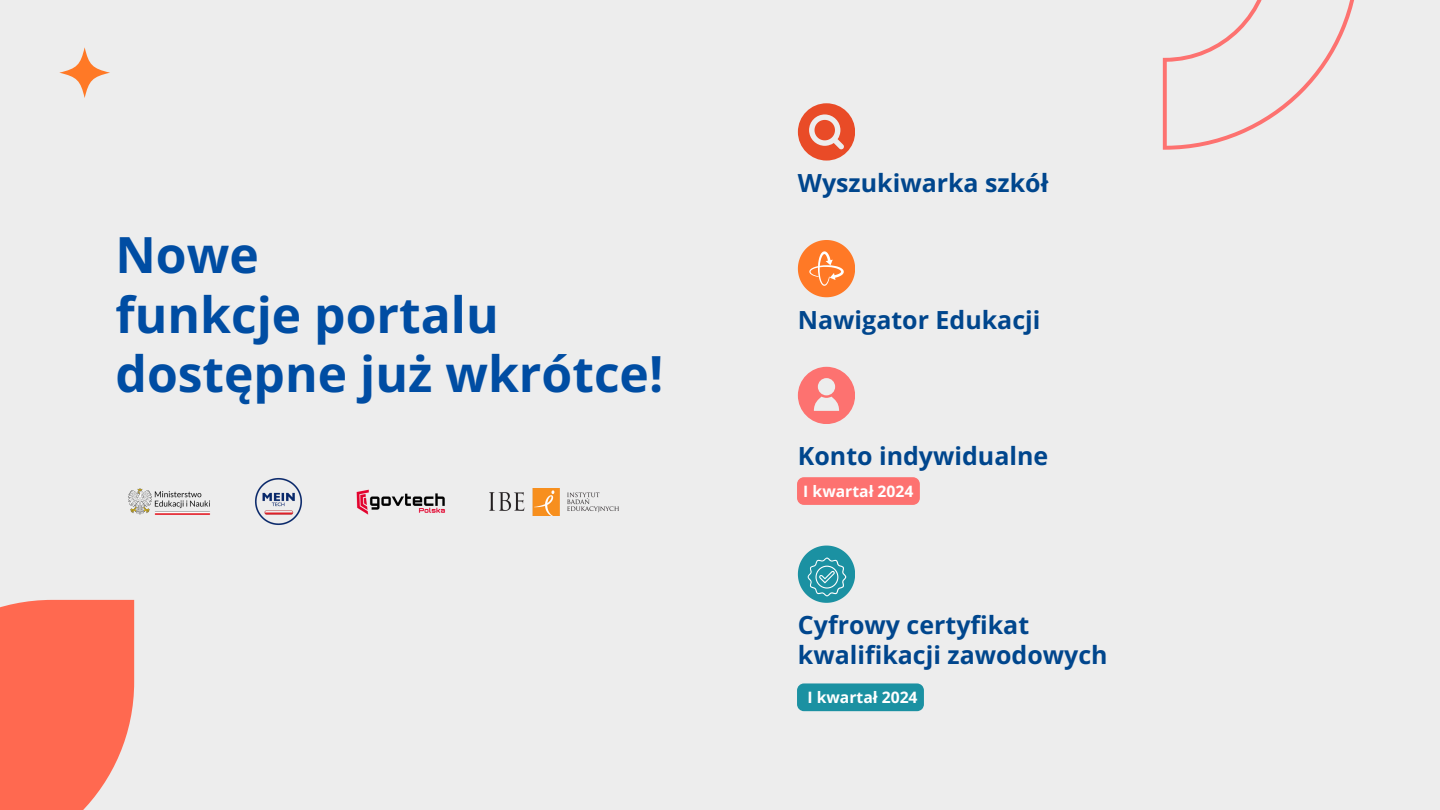
<style>
.page{position:relative;width:1440px;height:810px;background:#ededed}
.page>*{position:absolute;margin:0;border:0;box-sizing:border-box;transform-origin:0 0}
.t1{font:700 49.8px "Open Sans";color:#004da3}
.t2{font:700 25px/29.9px "Open Sans";color:#00468d}
.t3{font:700 15.7px "Open Sans";color:#fff}
</style>
<div class="page">
<svg style="left:798px;top:103px;width:57px;height:57px"></svg>
<svg style="left:798px;top:240px;width:57px;height:57px"></svg>
<svg style="left:798px;top:367px;width:57px;height:57px"></svg>
<svg style="left:1163px;top:0;width:191px;height:150px"></svg>
<svg style="left:0;top:600px;width:134px;height:210px;background:#fd735b"></svg>
<svg style="left:59px;top:47px;width:51px;height:51px"></svg>
<img style="left:128px;top:488px;width:83px;height:27px">
<img style="left:490px;top:488px;width:129px;height:27px">
<img style="left:255px;top:478px;width:47px;height:47px">
<img style="left:356px;top:489px;width:89px;height:26px">
<svg style="left:798px;top:546px;width:57px;height:57px"></svg>
<div style="left:797px;top:683px;width:127px;height:28px;background:#1b91a2"></div>
<svg style="left:797px;top:477px;width:123px;height:28px;background:#fc7472"></svg>
<p class="t1" style="left:116px;top:220px;width:145px">Nowe</p>
<p class="t1" style="left:116px;top:280px;width:385px">funkcje portalu</p>
<p class="t1" style="left:116px;top:339px;width:549px">dostępne już wkrótce!</p>
<p class="t2" style="left:798px;top:167px;width:252px">Wyszukiwarka szkół</p>
<p class="t2" style="left:798px;top:304px;width:244px">Nawigator Edukacji</p>
<p class="t2" style="left:798px;top:441px;width:252px">Konto indywidualne</p>
<p class="t3" style="left:803px;top:480px;width:112px">I kwartał 2024</p>
<p class="t2" style="left:798px;top:610px;width:311px">Cyfrowy certyfikat kwalifikacji zawodowych</p>
<p class="t3" style="left:807px;top:687px;width:112px">I kwartał 2024</p>
</div>
